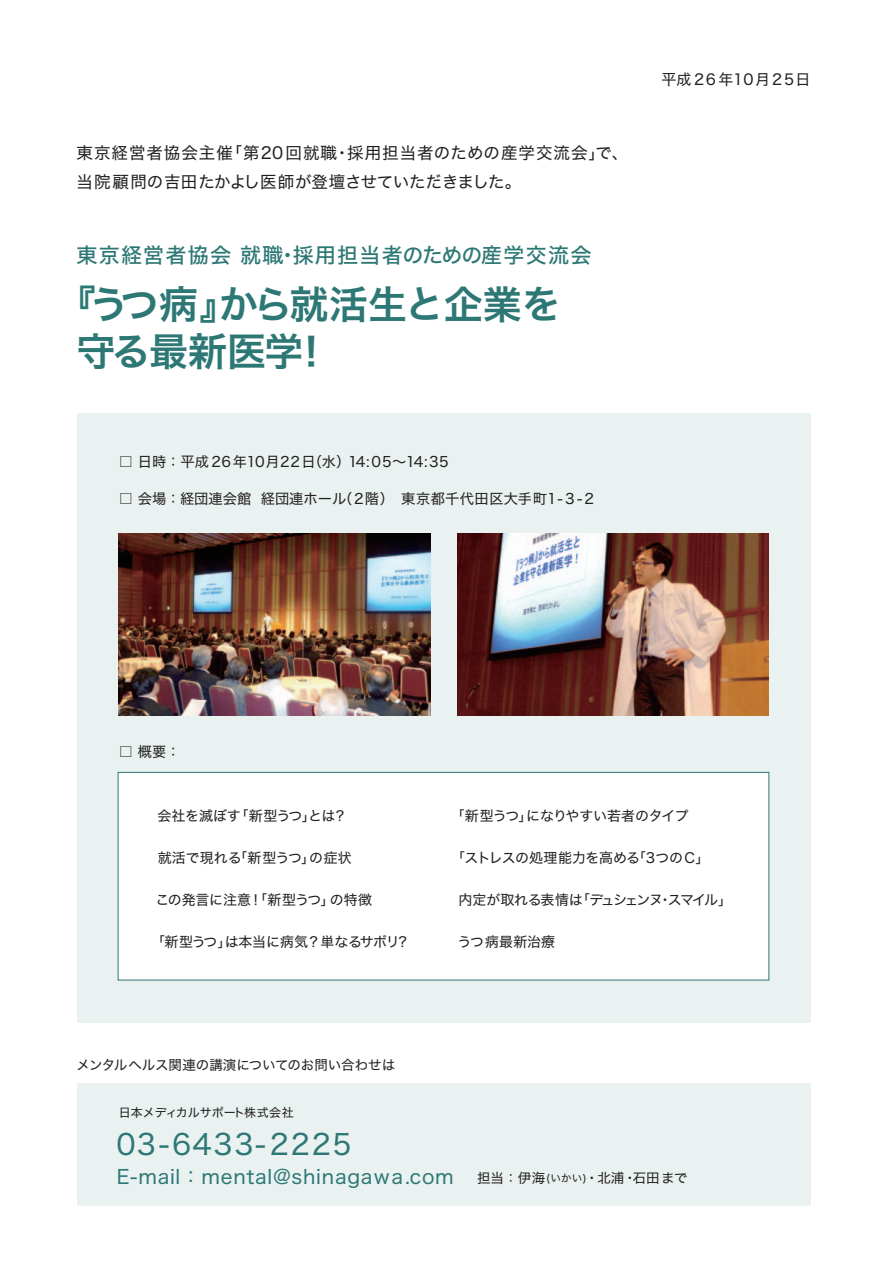
<style>
.page{position:relative;width:893px;height:1263px;background:#fff}
.page>*{position:absolute;margin:0;border:0;box-sizing:border-box;transform-origin:0 0}
.t1{font:39px/47.2px "Hira Kaku Std W6";color:#2d7875}
.t2{font:28.5px "Hira Kaku Std W4";letter-spacing:.06em;color:#2d7875}
.t3{font:21px "Hira Kaku Std W5";letter-spacing:.06em;color:#2d7875}
.t4{font:19.5px "Hira Kaku Std W4";letter-spacing:.04em;color:#2d7875}
.t5{font:16.5px/28.8px "Hira Kaku Std W4";letter-spacing:.06em;color:#231f20}
.t6{font:15px "Hira Kaku Std W4";letter-spacing:.105em;color:#231f20}
.t7{font:14.25px "Hira Kaku Std W4";color:#231f20}
.t8{font:14.25px "Hira Kaku Std W4";letter-spacing:.025em;color:#231f20}
.t9{font:13.95px "Hira Kaku Std W4";letter-spacing:-.02em;color:#231f20}
.t10{font:13.95px "Hira Kaku Std W4";color:#231f20}
.t11{font:13.95px "Hira Kaku Std W4";letter-spacing:-.09em;color:#231f20}
.t12{font:13.5px "Hira Kaku Std W4";color:#231f20}
.t13{font:12px "Hira Kaku Std W4";color:#231f20}
.s1{font-size:10.5px}
</style>
<div class="page">
<div style="left:77px;top:413px;width:733px;height:609px;background:#eaf1f1"></div>
<div style="left:118px;top:772px;width:651px;height:208px;background:#fff;border:1px solid #2d7875"></div>
<div style="left:77px;top:1083px;width:733px;height:123px;background:#eaf1f1"></div>
<img style="left:119px;top:533px;width:312px;height:182px">
<img style="left:457px;top:533px;width:312px;height:182px">
<p class="t5" style="left:77px;top:138px;width:553px">東京経営者協会主催「第20回就職・採用担当者のための産学交流会」で、当院顧問の 吉田たかよし医師が登壇させていただきました。</p>
<p class="t3" style="left:77px;top:239px;width:516px">東京経営者協会就職・採用担当者のための産学交流会</p>
<h1 class="t1" style="left:77px;top:282px;width:486px;text-indent:-20px">『うつ病』から就活生と企業を守る最新医学！</h1>
<p class="t8" style="left:119px;top:451px;width:331px">□ 日時：平成 26年10月22日（水）14:05～14:35</p>
<p class="t7" style="left:119px;top:488px;width:477px">□ 会場：経団連会館 経団連ホール（2階）　東京都千代田区大手町1- 3 -2</p>
<p class="t6" style="left:661px;top:68px;width:151px">平成26年10月25日</p>
<p class="t7" style="left:119px;top:741px;width:63px">□ 概要：</p>
<p class="t10" style="left:157px;top:805px;width:191px">会社を滅ぼす「新型うつ」とは？</p>
<p class="t10" style="left:158px;top:847px;width:195px">就活で現れる「新型うつ」の症状</p>
<p class="t10" style="left:155px;top:889px;width:218px">この発言に注意！「新型うつ」の特徴</p>
<p class="t9" style="left:151px;top:931px;width:260px">「新型うつ」は本当に病気？単なるサボリ？</p>
<p class="t12" style="left:77px;top:1055px;width:320px">メンタルヘルス関連の講演についてのお問い合わせは</p>
<p class="t13" style="left:119px;top:1104px;width:176px">日本メディカルサポート株式会社</p>
<p class="t9" style="left:451px;top:805px;width:239px">「新型うつ」になりやすい若者のタイプ</p>
<p class="t9" style="left:451px;top:847px;width:260px">「ストレスの処理能力を高める「3つのC」</p>
<p class="t11" style="left:458px;top:889px;width:275px">内定が取れる表情は「デュシェンヌ・スマイル」</p>
<p class="t10" style="left:458px;top:931px;width:99px">うつ病最新治療</p>
<h2 class="t2" style="left:116px;top:1123px;width:237px">03-6433-2225</h2>
<p class="t4" style="left:117px;top:1162px;width:339px">E-mail：mental@shinagawa.com</p>
<p class="t12" style="left:477px;top:1168px;width:212px">担当：伊海<span class="s1">(いかい)</span>・北浦・石田まで</p>
</div>
